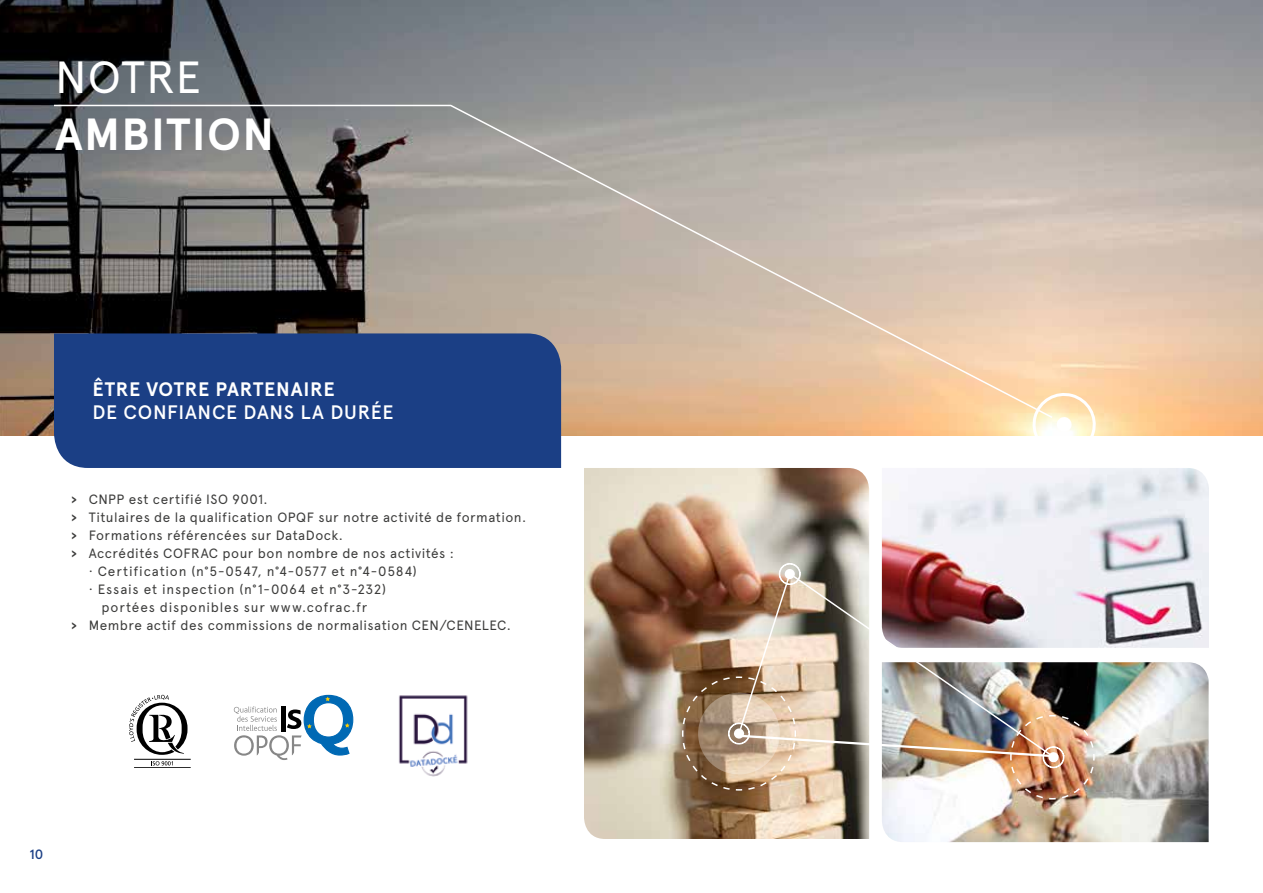
<style>
.page{position:relative;width:1263px;height:893px;background:#fff}
.page>*{position:absolute;margin:0;border:0;box-sizing:border-box;transform-origin:0 0}
.t1{font:700 45px "Apercu";letter-spacing:.03em;color:#fff}
.t2{font:45px "Apercu";letter-spacing:.02em;color:#fff}
.t3{font:500 19.5px "Apercu";letter-spacing:.035em;color:#fff}
.t4{font:700 19.5px "Apercu";letter-spacing:.035em;color:#fff}
.t5{font:13.5px "Apercu";letter-spacing:.035em;color:#3c3c3b}
.t6{font:13.5px "Apercu";letter-spacing:.06em;color:#3c3c3b}
.t7{font:13.5px "Apercu";letter-spacing:.055em;color:#3c3c3b}
.t8{font:500 13.5px "Apercu";color:#1b3f85}
.s1{font-weight:700}
</style>
<div class="page">
<img style="left:0;top:0;width:1263px;height:436px">
<img style="left:882px;top:468px;width:327px;height:180px">
<img style="left:584px;top:468px;width:285px;height:371px">
<img style="left:882px;top:662px;width:326px;height:180px">
<svg style="left:1031px;top:391px;width:66px;height:45px"></svg>
<img style="left:681px;top:563px;width:414px;height:237px">
<svg style="left:129px;top:695px;width:58px;height:60px"></svg>
<hr style="left:134px;top:759px;width:57px;height:1px;background:#000">
<svg style="left:151px;top:761px;width:22px;height:4px"></svg>
<hr style="left:134px;top:767px;width:57px;height:1px;background:#000">
<svg style="left:234px;top:695px;width:119px;height:65px"></svg>
<svg style="left:52px;top:104px;width:1002px;height:315px"></svg>
<div style="left:54px;top:333px;width:507px;height:135px;background:#1b3f85"></div>
<img style="left:399px;top:695px;width:69px;height:82px">
<h1 class="t2" style="left:55px;top:51px;width:148px">NOTRE</h1>
<h1 class="t1" style="left:55px;top:107px;width:221px">AMBITION</h1>
<h2 class="t4" style="left:92px;top:377px;width:244px">ÊTRE VOTRE PARTENAIRE</h2>
<h2 class="t3" style="left:92px;top:401px;width:303px">DE CONFIANCE DANS LA DURÉE</h2>
<p class="t5" style="left:72px;top:491px;width:197px"><span class="s1">›</span> CNPP est certifié ISO 9001.</p>
<p class="t5" style="left:72px;top:509px;width:456px"><span class="s1">›</span> Titulaires de la qualification OPQF sur notre activité de formation.</p>
<p class="t5" style="left:72px;top:527px;width:273px"><span class="s1">›</span> Formations référencées sur DataDock.</p>
<p class="t5" style="left:72px;top:545px;width:384px"><span class="s1">›</span> Accrédités COFRAC pour bon nombre de nos activités :</p>
<p class="t7" style="left:89px;top:563px;width:330px">· Certification (n°5-0547, n°4-0577 et n°4-0584)</p>
<p class="t6" style="left:89px;top:581px;width:299px">· Essais et inspection (n°1-0064 et n°3-232)</p>
<p class="t6" style="left:102px;top:599px;width:267px">portées disponibles sur www.cofrac.fr</p>
<p class="t5" style="left:72px;top:617px;width:441px"><span class="s1">›</span> Membre actif des commissions de normalisation CEN/CENELEC.</p>
<p class="t8" style="left:29px;top:846px;width:15px">10</p>
</div>
